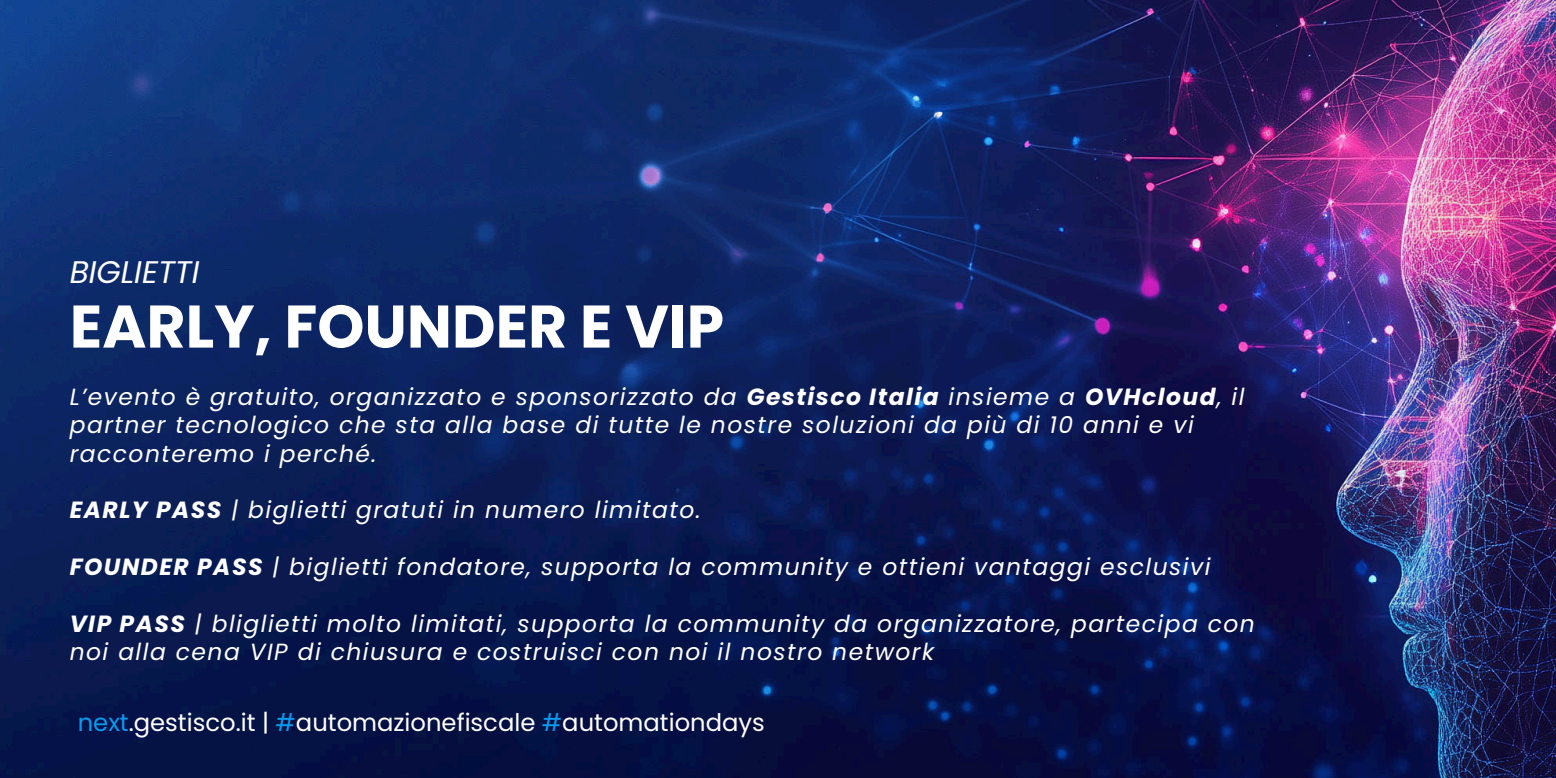
<style>
.page{position:relative;width:1556px;height:778px;background:#fff}
.page>*{position:absolute;margin:0;border:0;box-sizing:border-box;transform-origin:0 0}
.t1{font:700 60px "Poppins";color:#fff}
.t2{font:italic 31.2px "Poppins";color:#fff}
.t3{font:24.24px "Poppins";color:#fff}
.t4{font:italic 23.4px/28.3px "Poppins";letter-spacing:.065em;color:#fff}
.s1{font-weight:700}
.s2{color:#099aed}
</style>
<div class="page">
<img style="left:0;top:0;width:1555px;height:778px">
<p class="t2" style="left:70px;top:250px;width:131px">BIGLIETTI</p>
<h2 class="t1" style="left:70px;top:284px;width:656px">EARLY, FOUNDER E VIP</h2>
<h1 class="t4" style="left:70px;top:382px;width:1176px">L’evento è gratuito, organizzato e sponsorizzato da <span class="s1">Gestisco Italia</span> insieme a <span class="s1">OVHcloud</span>, il partner tecnologico che sta alla base di tutte le nostre soluzioni da più di 10 anni e vi racconteremo i perché.</h1>
<p class="t4" style="left:70px;top:496px;width:632px"><span class="s1">EARLY PASS</span> | biglietti gratuti in numero limitato.</p>
<p class="t4" style="left:70px;top:552px;width:1142px"><span class="s1">FOUNDER PASS</span> | biglietti fondatore, supporta la community e ottieni vantaggi esclusivi</p>
<p class="t4" style="left:70px;top:609px;width:1186px"><span class="s1">VIP PASS</span> | bliglietti molto limitati, supporta la community da organizzatore, partecipa con noi alla cena VIP di chiusura e costruisci con noi il nostro network</p>
<p class="t3" style="left:78px;top:705px;width:688px"><span class="s2">next</span>.gestisco.it | <span class="s2">#</span>automazionefiscale <span class="s2">#</span>automationdays</p>
</div>
